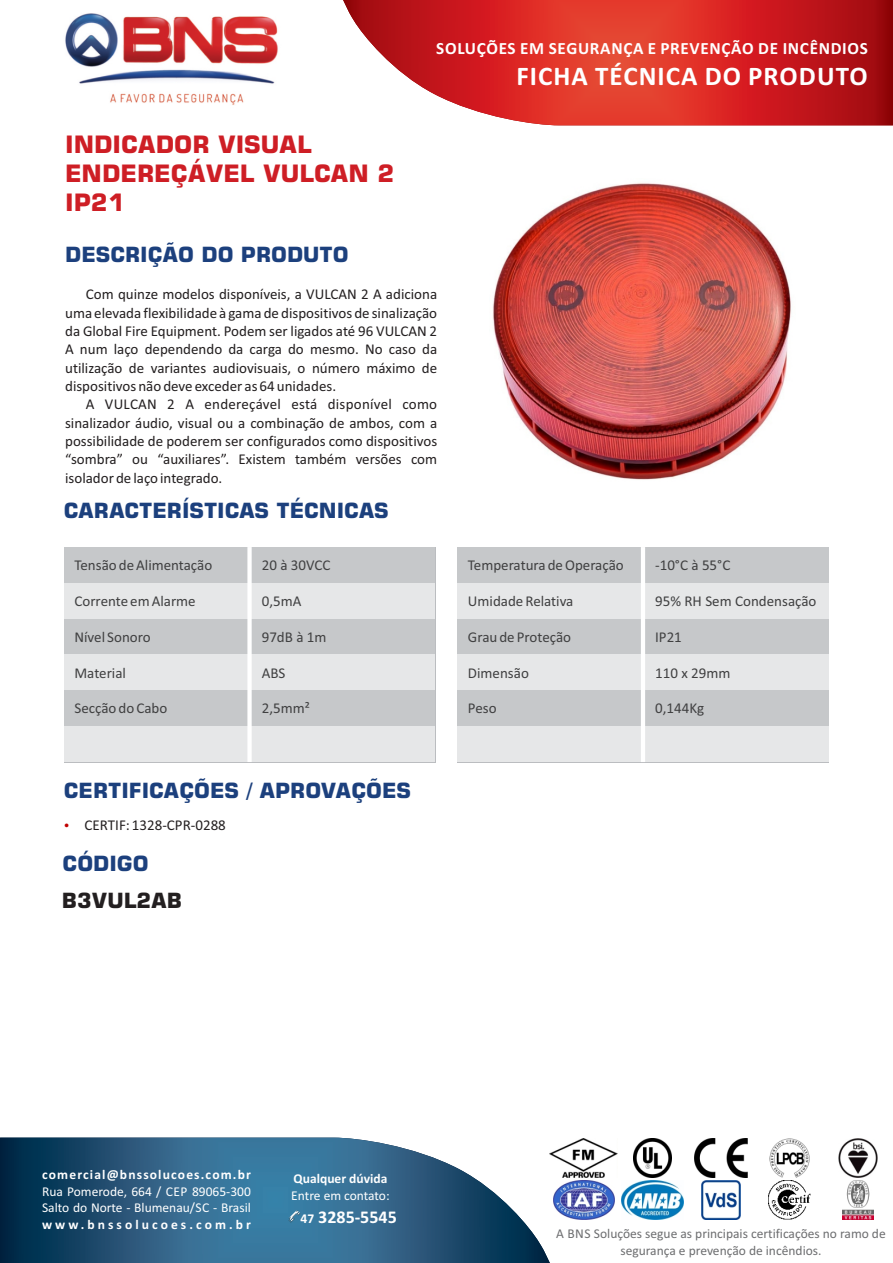
<style>
.page{position:relative;width:893px;height:1263px;background:#fff}
.page>*{position:absolute;margin:0;border:0;box-sizing:border-box;transform-origin:0 0}
.t1{font:700 27px "Calibri";letter-spacing:.04em;color:#fff}
.t2{font:700 24px/29px "Square 721 BT";color:#ce1e25}
.t3{font:700 21px "Square 721 BT";color:#1c407d}
.t4{font:700 21px "Square 721 BT";color:#231f20}
.t5{font:700 18px "Calibri";color:#fff}
.t6{font:700 17.25px "Calibri";letter-spacing:.04em;color:#fff}
.t7{font:15px/18.3px "Calibri";color:#231f20;text-align:justify}
.t8{font:15px "Calibri";color:#404041}
.t9{font:13.5px/16.5px "Calibri";color:#6d6e70;text-align:center}
.t10{font:13.5px/16.5px "Calibri";color:#fff}
.t11{font:700 13.5px "Calibri";letter-spacing:.085em;color:#fff}
.t12{font:700 13.5px "Calibri";letter-spacing:.225em;color:#fff}
.t13{font:700 13.5px "Calibri";color:#fff}
.s1{font-size:13.5px}
</style>
<div class="page">
<div style="left:64px;top:547px;width:186px;height:36px;background:#c6c8ca"></div>
<div style="left:250px;top:547px;width:185px;height:36px;background:#c6c8ca"></div>
<div style="left:64px;top:583px;width:186px;height:36px;background:#e6e7e8"></div>
<div style="left:250px;top:583px;width:185px;height:36px;background:#e6e7e8"></div>
<div style="left:64px;top:619px;width:186px;height:35px;background:#c6c8ca"></div>
<div style="left:250px;top:619px;width:185px;height:35px;background:#c6c8ca"></div>
<div style="left:64px;top:654px;width:186px;height:36px;background:#e6e7e8"></div>
<div style="left:250px;top:654px;width:185px;height:36px;background:#e6e7e8"></div>
<div style="left:64px;top:690px;width:186px;height:36px;background:#c6c8ca"></div>
<div style="left:250px;top:690px;width:185px;height:36px;background:#c6c8ca"></div>
<div style="left:64px;top:726px;width:186px;height:36px;background:#e6e7e8"></div>
<div style="left:250px;top:726px;width:185px;height:36px;background:#e6e7e8"></div>
<div style="left:247px;top:547px;width:5px;height:215px;background:#fff"></div>
<div style="left:457px;top:547px;width:186px;height:36px;background:#c6c8ca"></div>
<div style="left:643px;top:547px;width:186px;height:36px;background:#c6c8ca"></div>
<div style="left:457px;top:583px;width:186px;height:36px;background:#e6e7e8"></div>
<div style="left:643px;top:583px;width:186px;height:36px;background:#e6e7e8"></div>
<div style="left:457px;top:619px;width:186px;height:35px;background:#c6c8ca"></div>
<div style="left:643px;top:619px;width:186px;height:35px;background:#c6c8ca"></div>
<div style="left:457px;top:654px;width:186px;height:36px;background:#e6e7e8"></div>
<div style="left:643px;top:654px;width:186px;height:36px;background:#e6e7e8"></div>
<div style="left:457px;top:690px;width:186px;height:36px;background:#c6c8ca"></div>
<div style="left:643px;top:690px;width:186px;height:36px;background:#c6c8ca"></div>
<div style="left:457px;top:726px;width:186px;height:36px;background:#e6e7e8"></div>
<div style="left:643px;top:726px;width:186px;height:36px;background:#e6e7e8"></div>
<hr style="left:641px;top:547px;width:4px;height:215px;background:#fff">
<svg style="left:343px;top:0;width:550px;height:125px;background:#d43b39"></svg>
<img style="left:65px;top:13px;width:213px;height:92px">
<svg style="left:0;top:1137px;width:550px;height:126px;background:#3f6e8d"></svg>
<img style="left:287px;top:1210px;width:14px;height:13px">
<img style="left:770px;top:1139px;width:39px;height:38px">
<img style="left:839px;top:1139px;width:38px;height:38px">
<img style="left:553px;top:1181px;width:62px;height:38px">
<img style="left:621px;top:1181px;width:62px;height:38px">
<img style="left:702px;top:1181px;width:38px;height:38px">
<img style="left:769px;top:1181px;width:41px;height:38px">
<img style="left:843px;top:1181px;width:31px;height:38px">
<img style="left:550px;top:1139px;width:68px;height:38px">
<img style="left:633px;top:1139px;width:38px;height:38px">
<img style="left:694px;top:1139px;width:54px;height:38px">
<img style="left:493px;top:183px;width:298px;height:297px">
<p class="t6" style="left:436px;top:42px;width:433px">SOLUÇÕES EM SEGURANÇA E PREVENÇÃO DE INCÊNDIOS</p>
<h1 class="t1" style="left:516px;top:65px;width:353px">FICHA TÉCNICA DO PRODUTO</h1>
<h2 class="t2" style="left:65px;top:132px;width:331px">INDICADOR VISUAL<br>ENDEREÇÁVEL VULCAN 2<br>IP21</h2>
<h3 class="t3" style="left:65px;top:246px;width:285px">DESCRIÇÃO DO PRODUTO</h3>
<p class="t7" style="left:65px;top:287px;width:374px;text-indent:21px">Com quinze modelos disponíveis, a VULCAN 2 A adiciona uma elevada flexibilidade à gama de dispositivos de sinalização da Global Fire Equipment. Podem ser ligados até 96 VULCAN 2<br>A num laço dependendo da carga do mesmo. No caso da utilização de variantes audiovisuais, o número máximo de dispositivos não deve exceder as 64 unidades.</p>
<p class="t7" style="left:65px;top:396px;width:374px;text-indent:21px">A VULCAN 2 A endereçável está disponível como sinalizador áudio, visual ou a combinação de ambos, com a possibilidade de poderem ser configurados como dispositivos “sombra” ou “auxiliares”. Existem também versões com isolador de laço integrado.</p>
<h3 class="t3" style="left:64px;top:502px;width:326px">CARACTERÍSTICAS TÉCNICAS</h3>
<p class="t8" style="left:74px;top:559px;width:139px">Tensão de Alimentação</p>
<p class="t8" style="left:262px;top:559px;width:70px">20 à 30VCC</p>
<p class="t8" style="left:74px;top:595px;width:123px">Corrente em Alarme</p>
<p class="t8" style="left:262px;top:595px;width:41px">0,5mA</p>
<p class="t8" style="left:74px;top:630px;width:78px">Nível Sonoro</p>
<p class="t8" style="left:262px;top:630px;width:66px">97dB à 1m</p>
<p class="t8" style="left:74px;top:666px;width:53px">Material</p>
<p class="t8" style="left:262px;top:666px;width:25px">ABS</p>
<p class="t8" style="left:74px;top:702px;width:94px">Secção do Cabo</p>
<p class="t8" style="left:262px;top:702px;width:49px">2,5mm²</p>
<h3 class="t3" style="left:64px;top:781px;width:349px">CERTIFICAÇÕES / APROVAÇÕES</h3>
<p class="t7" style="left:85px;top:817px;width:143px">CERTIF: 1328-CPR-0288</p>
<h3 class="t3" style="left:63px;top:855px;width:88px">CÓDIGO</h3>
<h3 class="t4" style="left:62px;top:892px;width:122px">B3VUL2AB</h3>
<p class="t8" style="left:468px;top:559px;width:157px">Temperatura de Operação</p>
<p class="t8" style="left:655px;top:559px;width:77px">-10°C à 55°C</p>
<p class="t8" style="left:468px;top:595px;width:107px">Umidade Relativa</p>
<p class="t8" style="left:655px;top:595px;width:163px">95% RH Sem Condensação</p>
<p class="t8" style="left:468px;top:630px;width:105px">Grau de Proteção</p>
<p class="t8" style="left:655px;top:630px;width:28px">IP21</p>
<p class="t8" style="left:468px;top:666px;width:62px">Dimensão</p>
<p class="t8" style="left:655px;top:666px;width:77px">110 x 29mm</p>
<p class="t8" style="left:468px;top:702px;width:30px">Peso</p>
<p class="t8" style="left:655px;top:702px;width:51px">0,144Kg</p>
<p class="t11" style="left:42px;top:1169px;width:210px">comercial@bnssolucoes.com.br</p>
<p class="t10" style="left:42px;top:1184px;width:210px">Rua Pomerode, 664 / CEP 89065-300<br>Salto do Norte - Blumenau/SC - Brasil</p>
<p class="t12" style="left:42px;top:1219px;width:210px">www.bnssolucoes.com.br</p>
<p class="t13" style="left:294px;top:1173px;width:95px">Qualquer dúvida</p>
<p class="t10" style="left:291px;top:1188px;width:100px">Entre em contato:</p>
<p class="t5" style="left:301px;top:1210px;width:98px"><span class="s1">47</span> 3285-5545</p>
<p class="t9" style="left:556px;top:1226px;width:331px">A BNS Soluções segue as principais certificações no ramo de segurança e prevenção de incêndios.</p>
</div>
